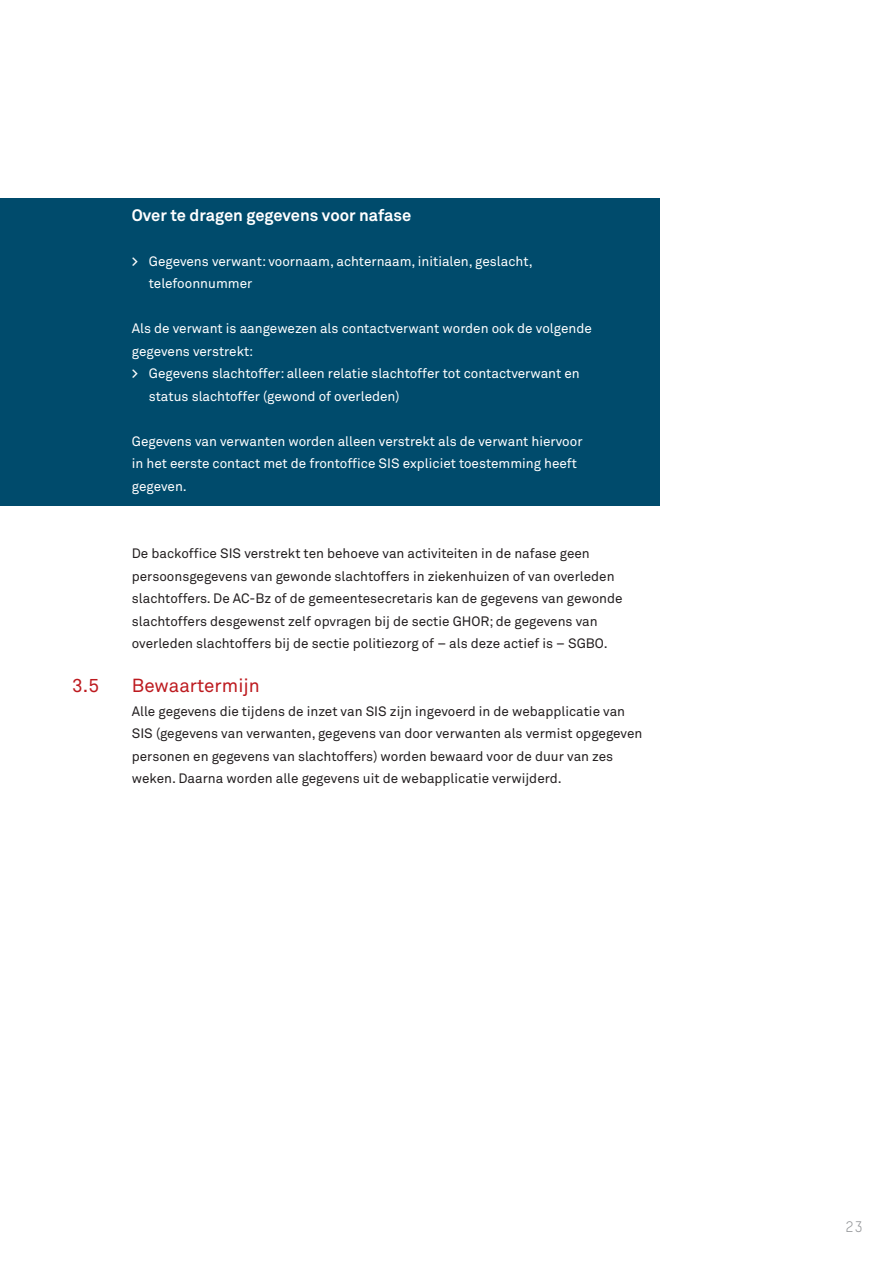
<style>
.page{position:relative;width:893px;height:1263px;background:#fff}
.page>*{position:absolute;margin:0;border:0;box-sizing:border-box;transform-origin:0 0}
.Paragraaf{font:18.75px "Akkurat Std";color:#bd1a1f}
.Kaderkop_wit{font:700 16.5px "Akkurat Std";color:#fff}
.t1{font:15px "TSTARTW";color:#939598}
.Platte_tekst{font:13.5px/22.5px "Akkurat Std";color:#231f20}
.Kadertekst_wit{font:13.5px/22.5px "Akkurat Std";color:#fff}
.s1{font-weight:700}
</style>
<div class="page">
<div style="left:0;top:198px;width:659px;height:308px;background:#004b6c"></div>
<p class="Kaderkop_wit" style="left:132px;top:205px;width:281px">Over te dragen gegevens voor nafase</p>
<p class="Kadertekst_wit" style="left:149px;top:250px;width:385px;text-indent:-17px"><span class="s1">&gt;</span> Gegevens verwant: voornaam, achternaam, initialen, geslacht, telefoonnummer</p>
<p class="Kadertekst_wit" style="left:132px;top:317px;width:461px">Als de verwant is aangewezen als contactverwant worden ook de volgende gegevens verstrekt:</p>
<p class="Kadertekst_wit" style="left:149px;top:362px;width:432px;text-indent:-17px"><span class="s1">&gt;</span> Gegevens slachtoffer: alleen relatie slachtoffer tot contactverwant en status slachtoffer (gewond of overleden)</p>
<p class="Kadertekst_wit" style="left:132px;top:430px;width:452px">Gegevens van verwanten worden alleen verstrekt als de verwant hiervoor in het eerste contact met de frontoffice SIS expliciet toestemming heeft gegeven.</p>
<p class="Platte_tekst" style="left:132px;top:542px;width:492px">De backoffice SIS verstrekt ten behoeve van activiteiten in de nafase geen persoonsgegevens van gewonde slachtoffers in ziekenhuizen of van overleden slachtoffers. De AC-Bz of de gemeentesecretaris kan de gegevens van gewonde slachtoffers desgewenst zelf opvragen bij de sectie GHOR; de gegevens van overleden slachtoffers bij de sectie politiezorg of – als deze actief is – SGBO.</p>
<p class="Paragraaf" style="left:72px;top:674px;width:28px">3.5</p>
<p class="Paragraaf" style="left:132px;top:674px;width:129px">Bewaartermijn</p>
<p class="Platte_tekst" style="left:132px;top:700px;width:512px">Alle gegevens die tijdens de inzet van SIS zijn ingevoerd in de webapplicatie van SIS (gegevens van verwanten, gegevens van door verwanten als vermist opgegeven personen en gegevens van slachtoffers) worden bewaard voor de duur van zes weken. Daarna worden alle gegevens uit de webapplicatie verwijderd.</p>
<p class="t1" style="left:845px;top:1218px;width:19px">23</p>
</div>
